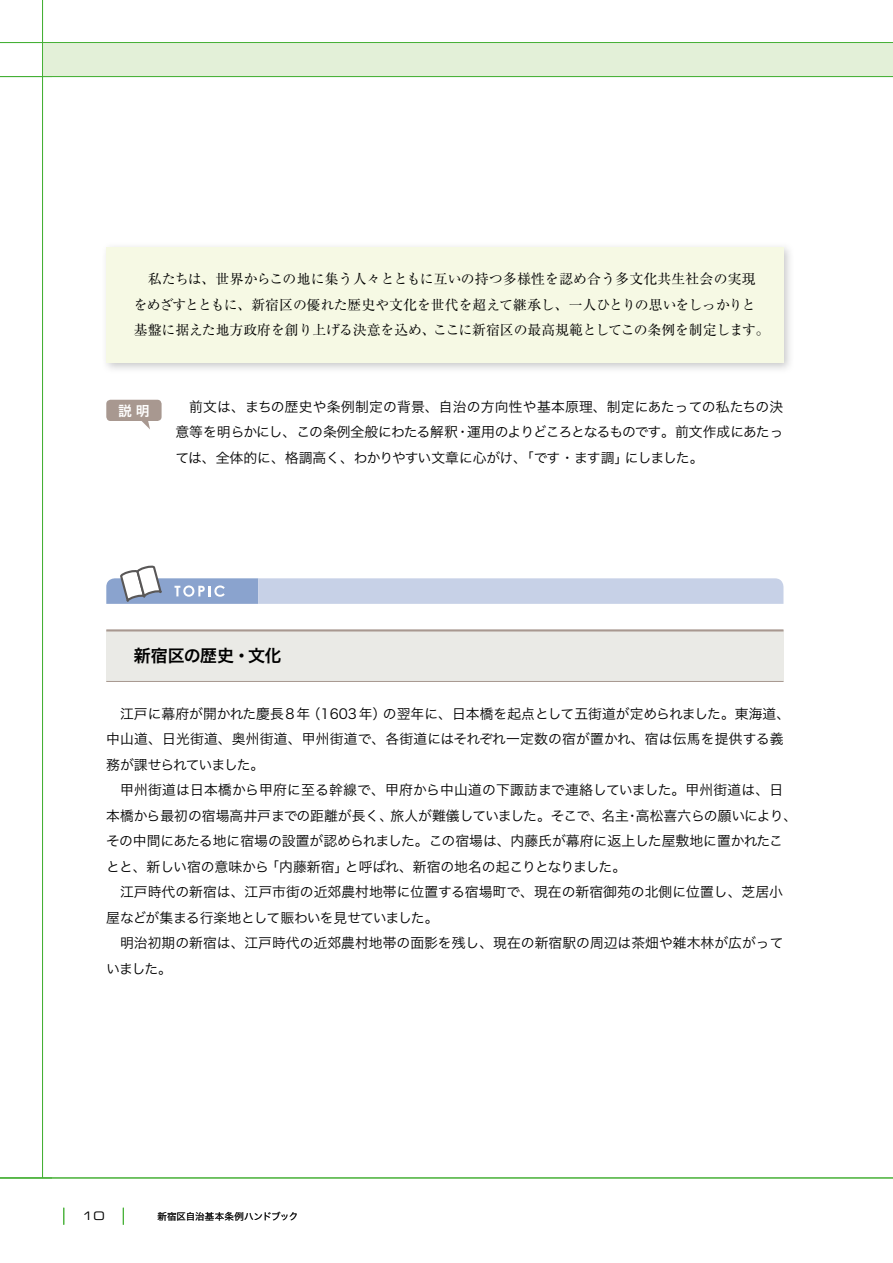
<style>
.page{position:relative;width:893px;height:1263px;background:#fff}
.page>*{position:absolute;margin:0;border:0;box-sizing:border-box;transform-origin:0 0}
.t1{font:16.95px "Hira Kaku Pro N W6";letter-spacing:-.025em;color:#000}
.t2{font:13.8px/25.5px "Hira Kaku Pro N W3";color:#000}
.t3{font:13.8px "Ryumin Pro";color:#000}
.t4{font:13.8px "Hira Kaku Pro N W3";letter-spacing:-.08em;color:#000}
.t5{font:13.8px "Hira Kaku Pro W6";color:#fff}
.t6{font:11.7px "Eurostile LT Std Ex 2";color:#000}
.t7{font:9.6px "Hira Kaku Pro N W3";letter-spacing:-.005em;color:#000}
</style>
<div class="page">
<div style="left:43px;top:43px;width:850px;height:34px;background:#e3f0d8"></div>
<hr style="left:0;top:1178px;width:893px;height:1px;background:#45b035">
<hr style="left:42px;top:0;width:1px;height:1178px;background:#45b035">
<hr style="left:0;top:76px;width:893px;height:1px;background:#45b035">
<hr style="left:0;top:42px;width:893px;height:1px;background:#45b035">
<svg style="left:64px;top:1208px;width:1px;height:17px"></svg>
<svg style="left:123px;top:1208px;width:1px;height:17px"></svg>
<img style="left:106px;top:247px;width:684px;height:123px">
<div style="left:106px;top:247px;width:677px;height:115px;background:#f6f9e4"></div>
<div style="left:106px;top:630px;width:677px;height:51px;background:#eaeae6"></div>
<svg style="left:106px;top:565px;width:677px;height:39px"></svg>
<hr style="left:106px;top:629px;width:677px;height:2px;background:#a89890">
<hr style="left:106px;top:681px;width:677px;height:1px;background:#a89890">
<svg style="left:106px;top:400px;width:56px;height:29px"></svg>
<p class="t3" style="left:148px;top:268px;width:609px">私たちは、世界からこの地に集う人々とともに互いの持つ多様性を認め合う多文化共生社会の実現</p>
<p class="t3" style="left:134px;top:294px;width:623px">をめざすとともに、新宿区の優れた歴史や文化を世代を超えて継承し、一人ひとりの思いをしっかりと</p>
<p class="t3" style="left:433px;top:319px;width:338px">ここに新宿区の最高規範としてこの条例を制定します。</p>
<p class="t3" style="left:134px;top:319px;width:303px">基盤に据えた地方政府を創り上げる決意を込め、</p>
<p class="t5" style="left:118px;top:398px;width:33px">説明</p>
<p class="t2" style="left:189px;top:393px;width:596px;text-align:right">前文は、まちの歴史や条例制定の背景、自治の方向性や基本原理、制定にあたっての私たちの決運用のよりどころとなるものです。前文作成にあたっ</p>
<p class="t2" style="left:175px;top:418px;width:284px">意等を明らかにし、この条例全般にわたる解釈</p>
<p class="t2" style="left:456px;top:418px;width:15px">・</p>
<p class="t2" style="left:175px;top:444px;width:454px">ては、全体的に、格調高く、わかりやすい文章に心がけ、「です・ます調」</p>
<p class="t2" style="left:625px;top:444px;width:80px">にしました。</p>
<p class="t1" style="left:134px;top:641px;width:149px">新宿区の歴史・文化</p>
<p class="t2" style="left:106px;top:700px;width:679px;text-indent:14px">江戸に幕府が開かれた慶長8年<br>中山道、日光街道、奥州街道、甲州街道で、各街道にはそれぞれ一定数の宿が置かれ、宿は伝馬を提供する義務が課せられていました。</p>
<p class="t2" style="left:636px;top:776px;width:163px;text-indent:-516px">甲州街道は日本橋から甲府に至る幹線で、甲府から中山道の下諏訪まで連絡していました。甲州街道は、日高松喜六らの願いにより、</p>
<p class="t2" style="left:383px;top:700px;width:409px">の翌年に、日本橋を起点として五街道が定められました。東海道、</p>
<p class="t2" style="left:307px;top:700px;width:81px">（1603年）</p>
<p class="t2" style="left:106px;top:802px;width:288px">本橋から最初の宿場高井戸までの距離が長く、</p>
<p class="t2" style="left:106px;top:827px;width:678px">その中間にあたる地に宿場の設置が認められました。この宿場は、内藤氏が幕府に返上した屋敷地に置かれたこ</p>
<p class="t2" style="left:345px;top:853px;width:283px">と呼ばれ、新宿の地名の起こりとなりました。</p>
<p class="t4" style="left:391px;top:803px;width:215px">旅人が難儀していました。そこで、</p>
<p class="t2" style="left:601px;top:802px;width:29px">名主</p>
<p class="t2" style="left:625px;top:802px;width:15px">・</p>
<p class="t2" style="left:106px;top:853px;width:164px">とと、新しい宿の意味から</p>
<p class="t2" style="left:120px;top:878px;width:664px">江戸時代の新宿は、江戸市街の近郊農村地帯に位置する宿場町で、現在の新宿御苑の北側に位置し、芝居小</p>
<p class="t4" style="left:106px;top:905px;width:334px">屋などが集まる行楽地として賑わいを見せていました。</p>
<p class="t2" style="left:120px;top:929px;width:665px">明治初期の新宿は、江戸時代の近郊農村地帯の面影を残し、現在の新宿駅の周辺は茶畑や雑木林が広がって</p>
<p class="t2" style="left:106px;top:955px;width:67px">いました。</p>
<p class="t2" style="left:265px;top:853px;width:84px">「内藤新宿」</p>
<p class="t6" style="left:82px;top:1208px;width:24px">10</p>
<p class="t7" style="left:157px;top:1208px;width:143px">新宿区自治基本条例ハンドブック</p>
</div>
